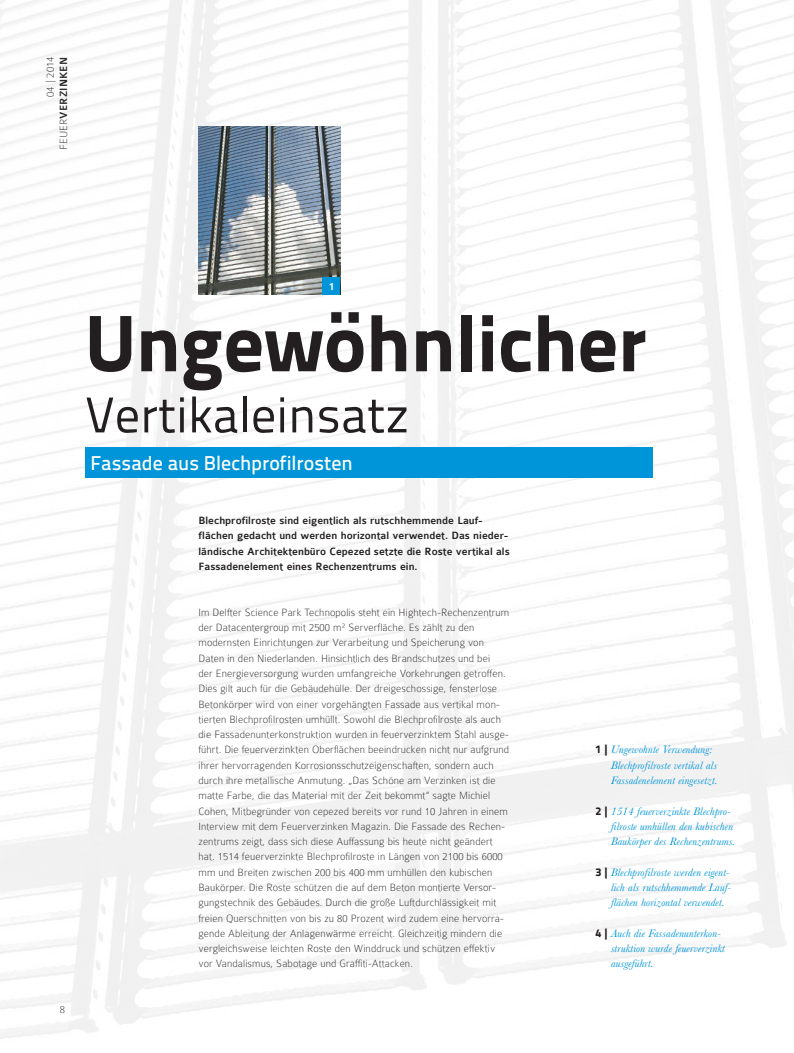
<style>
.page{position:relative;width:794px;height:1053px;background:#fff}
.page>*{position:absolute;margin:0;border:0;box-sizing:border-box;transform-origin:0 0}
.t1{font:800 80px "Titillium Text 22 L";color:#231f20}
.t2{font:50px "Titillium Text 22 L";color:#231f20}
.t3{font:500 20px "Titillium Text 22 L";color:#fff}
.t4{font:100 11.25px/15.2px "Colaborate";letter-spacing:.01em;color:#231f20;text-align:right}
.t5{font:italic 11.25px/15.2px "Baskerville";letter-spacing:.01em;color:#0095d9}
.t6{font:500 11.25px/15.2px "Colaborate";color:#231f20}
.t7{font:500 11.25px "Colaborate";color:#fff}
.s1{font-weight:500}
.s2{font-family:"Titillium Text 22 L";font-weight:800;font-style:normal;color:#231f20}
</style>
<div class="page">
<img style="left:0;top:0;width:794px;height:1039px">
<div style="left:85px;top:447px;width:567px;height:31px;background:#0095d9"></div>
<img style="left:198px;top:127px;width:142px;height:168px">
<div style="left:322px;top:277px;width:18px;height:18px;background:#0095d9"></div>
<p class="t4" style="left:43px;top:150px;width:95px;line-height:13.5px;rotate:-90deg">04 | 2014<br>FEUER<span class="s1">VERZINKEN</span></p>
<p class="t4" style="left:60px;top:1001px;width:7px">8</p>
<p class="t7" style="left:328px;top:280px;width:8px">1</p>
<h1 class="t1" style="left:85px;top:280px;width:563px">Ungewöhnlicher</h1>
<h2 class="t2" style="left:85px;top:378px;width:325px">Vertikaleinsatz</h2>
<h3 class="t3" style="left:90px;top:448px;width:264px">Fassade aus Blechprofilrosten</h3>
<p class="t6" style="left:198px;top:513px;width:313px">Blechprofilroste sind eigentlich als rutschhemmende Lauf&shy;flächen gedacht und werden horizontal verwendet. Das nieder&shy;ländische Architektenbüro Cepezed setzte die Roste vertikal als Fassadenelement eines Rechenzentrums ein.</p>
<p class="t4" style="left:198px;top:604px;width:312px;text-align:left">Im Delfter Science Park Technopolis steht ein Hightech-Rechenzentrum der Datacentergroup mit 2500 m² Serverfläche. Es zählt zu den modernsten Einrichtungen zur Verarbeitung und Speicherung von Daten in den Niederlanden. Hinsichtlich des Brandschutzes und bei<br>der Energieversorgung wurden umfangreiche Vorkehrungen getroffen.<br>Dies gilt auch für die Gebäudehülle. Der dreigeschossige, fensterlose Betonkörper wird von einer vorgehängten Fassade aus vertikal mon&shy;tierten Blechprofilrosten umhüllt. Sowohl die Blechprofilroste als auch die Fassadenunterkonstruktion wurden in feuerverzinktem Stahl ausge&shy;führt. Die feuerverzinkten Oberflächen beeindrucken nicht nur aufgrund ihrer hervorragenden Korrosionsschutzeigenschaften, sondern auch durch ihre metallische Anmutung. „Das Schöne am Verzinken ist die matte Farbe, die das Material mit der Zeit bekommt“ sagte Michiel Cohen, Mitbegründer von cepezed bereits vor rund 10 Jahren in einem Interview mit dem Feuerverzinken Magazin. Die Fassade des Rechen&shy;zentrums zeigt, dass sich diese Auffassung bis heute nicht geändert hat. 1514 feuerverzinkte Blechprofilroste in Längen von 2100 bis 6000 mm und Breiten zwischen 200 bis 400 mm umhüllen den kubischen Baukörper. Die Roste schützen die auf dem Beton montierte Versor&shy;gungstechnik des Gebäudes. Durch die große Luftdurchlässigkeit mit freien Querschnitten von bis zu 80 Prozent wird zudem eine hervorra&shy;gende Ableitung der Anlagenwärme erreicht. Gleichzeitig mindern die vergleichsweise leichten Roste den Winddruck und schützen effektiv vor Vandalismus, Sabotage und Graffiti-Attacken.</p>
<p class="t5" style="left:610px;top:742px;width:108px;text-indent:-15px"><span class="s2">1 |</span> Ungewohnte Verwendung:<br>Blechprofilroste vertikal als<br>Fassadenelement eingesetzt.</p>
<p class="t5" style="left:610px;top:803px;width:125px;text-indent:-15px"><span class="s2">2 |</span> 1514 feuerverzinkte Blechpro&shy;filroste umhüllen den kubischen<br>Baukörper des Rechenzentrums.</p>
<p class="t5" style="left:610px;top:864px;width:122px;text-indent:-15px"><span class="s2">3 |</span>Blechprofilroste werden eigent&shy;lich als rutschhemmende Lauf&shy;flächen horizontal verwendet.</p>
<p class="t5" style="left:610px;top:925px;width:115px;text-indent:-15px"><span class="s2">4 |</span> Auch die Fassadenunterkon&shy;struktion wurde feuerverzinkt ausgeführt.</p>
</div>
